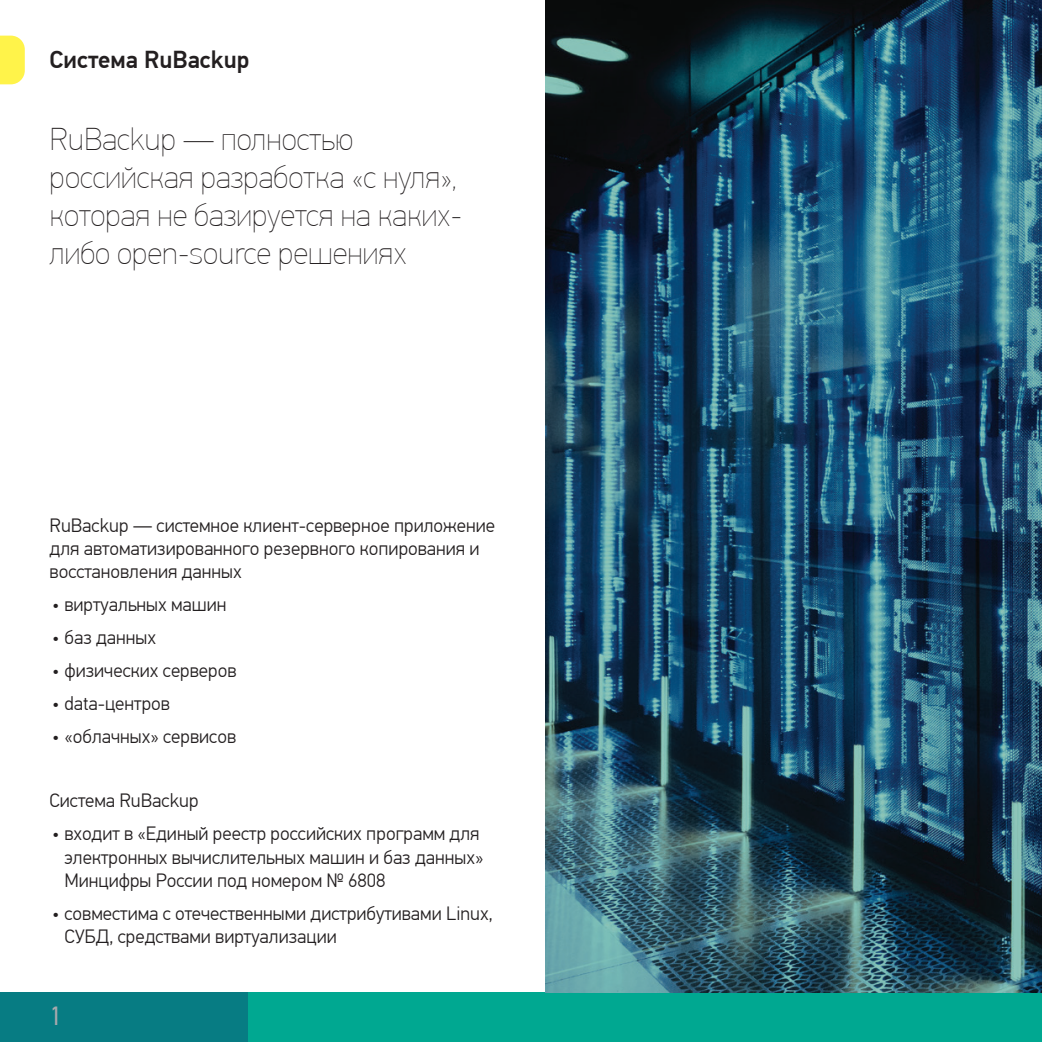
<style>
.page{position:relative;width:1042px;height:1042px;background:#fff}
.page>*{position:absolute;margin:0;border:0;box-sizing:border-box;transform-origin:0 0}
.t1{font:100 31.5px/37.8px "PF Din Text Pro";color:#231f20}
.t2{font:26.25px "PF Din Text Pro";color:#a8a9ad}
.t3{font:500 24.5px "PF Din Text Pro";color:#231f20}
.t4{font:300 19.25px/23.1px "PF Din Text Pro";color:#231f20}
</style>
<div class="page">
<div style="left:248px;top:992px;width:794px;height:50px;background:#00a891"></div>
<div style="left:0;top:992px;width:248px;height:50px;background:#077c83"></div>
<img style="left:546px;top:0;width:496px;height:992px">
<svg style="left:0;top:36px;width:25px;height:48px"></svg>
<p class="t3" style="left:50px;top:45px;width:201px">Система RuBackup</p>
<h1 class="t1" style="left:50px;top:121px;width:414px">RuBackup — полностью российская разработка «с нуля», которая не базируется на каких&shy;либо open-source решениях</h1>
<p class="t4" style="left:50px;top:514px;width:447px">RuBackup — системное клиент-серверное приложение для автоматизированного резервного копирования и восстановления данных</p>
<p class="t4" style="left:52px;top:593px;width:176px">• виртуальных машин</p>
<p class="t4" style="left:52px;top:626px;width:105px">• баз данных</p>
<p class="t4" style="left:52px;top:659px;width:186px">• физических серверов</p>
<p class="t4" style="left:52px;top:692px;width:119px">• data-центров</p>
<p class="t4" style="left:52px;top:725px;width:186px">• «облачных» сервисов</p>
<p class="t4" style="left:50px;top:789px;width:150px">Система RuBackup</p>
<p class="t4" style="left:64px;top:822px;width:420px;text-indent:-12px">• входит в «Единый реестр российских программ для электронных вычислительных машин и баз данных»<br>Минцифры России под номером № 6808</p>
<p class="t4" style="left:64px;top:902px;width:430px;text-indent:-12px">• совместима с отечественными дистрибутивами Linux,<br>СУБД, средствами виртуализации</p>
<h2 class="t2" style="left:50px;top:1000px;width:15px">1</h2>
</div>
